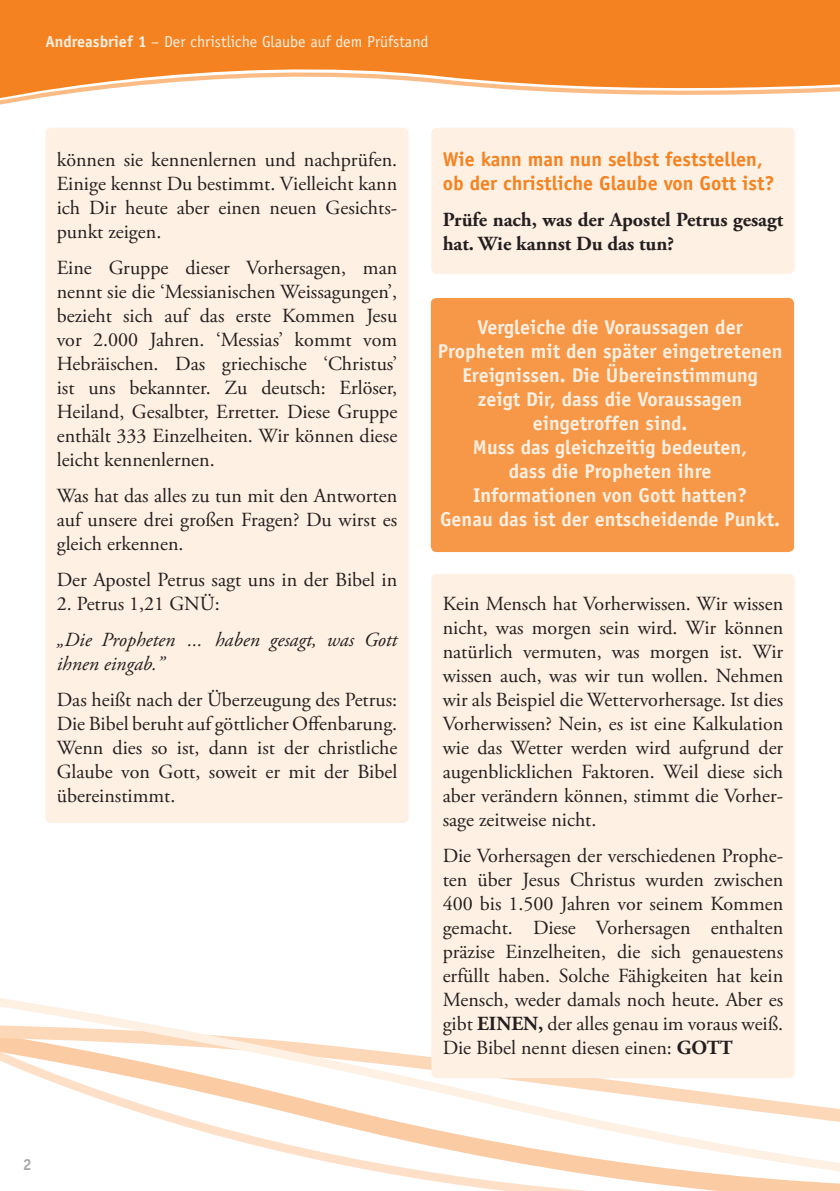
<style>
.page{position:relative;width:840px;height:1191px;background:#fff}
.page>*{position:absolute;margin:0;border:0;box-sizing:border-box;transform-origin:0 0}
._02_Grundtext{font:20px/24px "Adobe Garamond Pro";color:#231f20;text-align:justify}
._04_Kastentext_auf_o{font:700 20px/24px "Officina Sans";color:#fef0e2;text-align:center}
._03_Zwischenüberschr{font:700 20px/24px "Officina Sans";color:#f58220}
._02_Grundtext_fett{font:700 20px/24px "Adobe Garamond Pro";color:#231f20}
._02_Grundtext_kursiv{font:italic 20px/24px "Adobe Garamond Pro";color:#231f20}
.t1{font:16px "Officina Sans";color:#fef0e2}
.t2{font:700 16px "Officina Sans";color:#a8a9ad}
.s1{font-weight:700}
</style>
<div class="page">
<svg style="left:0;top:748px;width:839px;height:443px"></svg>
<svg style="left:0;top:0;width:839px;height:101px;background:#f69847"></svg>
<div style="left:431px;top:128px;width:363px;height:146px;background:#fef0e2;border-radius:6px"></div>
<div style="left:431px;top:574px;width:363px;height:504px;background:#fef0e2;border-radius:6px"></div>
<div style="left:45px;top:128px;width:363px;height:695px;background:#fef0e2;border-radius:6px"></div>
<div style="left:430px;top:298px;width:363px;height:254px;background:#f79848;border-radius:6px"></div>
<p class="t1" style="left:45px;top:32px;width:384px"><span class="s1">Andreasbrief 1</span> – Der christliche Glaube auf dem Prüfstand</p>
<p class="_02_Grundtext" style="left:57px;top:148px;width:342px">können sie kennenlernen und nachprüfen.<br>Einige kennst Du bestimmt. Vielleicht kann ich Dir heute aber einen neuen Gesichts&shy;punkt zeigen.</p>
<p class="_02_Grundtext" style="left:57px;top:256px;width:342px">Eine Gruppe dieser Vorhersagen, man nennt sie die ‘Messianischen Weissagungen’, bezieht sich auf das erste Kommen Jesu vor 2.000 Jahren. ‘Messias’ kommt vom Hebräischen. Das griechische ‘Christus’ ist uns bekannter. Zu deutsch: Erlöser, Heiland, Gesalbter, Erretter. Diese Gruppe enthält 333 Einzelheiten. Wir können diese leicht kennenlernen.</p>
<p class="_02_Grundtext" style="left:57px;top:484px;width:342px">Was hat das alles zu tun mit den Antworten auf unsere drei großen Fragen? Du wirst es gleich erkennen.</p>
<p class="_02_Grundtext" style="left:57px;top:568px;width:342px">Der Apostel Petrus sagt uns in der Bibel in</p>
<p class="_02_Grundtext" style="left:57px;top:592px;width:164px">2. Petrus 1,21 GNÜ:</p>
<p class="_02_Grundtext_kursiv" style="left:57px;top:628px;width:342px">„Die Propheten ... haben gesagt, was Gott ihnen eingab.”</p>
<p class="_02_Grundtext" style="left:57px;top:688px;width:342px">Das heißt nach der Überzeugung des Petrus:<br>Die Bibel beruht auf göttlicher Offenbarung.<br>Wenn dies so ist, dann ist der christliche Glaube von Gott, soweit er mit der Bibel übereinstimmt.</p>
<p class="_03_Zwischenüberschr" style="left:442px;top:147px;width:333px">Wie kann man nun selbst feststellen, ob der christliche Glaube von Gott ist?</p>
<p class="_02_Grundtext_fett" style="left:442px;top:208px;width:342px">Prüfe nach, was der Apostel Petrus gesagt hat. Wie kannst Du das tun?</p>
<p class="_04_Kastentext_auf_o" style="left:437px;top:315px;width:346px">Vergleiche die Voraussagen der<br>Propheten mit den später eingetretenen<br>Ereignissen. Die Übereinstimmung<br>zeigt Dir, dass die Voraussagen eingetroffen sind.<br>Muss das gleichzeitig bedeuten,<br>dass die Propheten ihre<br>Informationen von Gott hatten?<br>Genau das ist der entscheidende Punkt.</p>
<p class="_02_Grundtext" style="left:442px;top:592px;width:342px">Kein Mensch hat Vorherwissen. Wir wissen nicht, was morgen sein wird. Wir können natürlich vermuten, was morgen ist. Wir wissen auch, was wir tun wollen. Nehmen wir als Beispiel die Wettervorhersage. Ist dies Vorherwissen? Nein, es ist eine Kalkulation wie das Wetter werden wird aufgrund der augenblicklichen Faktoren. Weil diese sich aber verändern können, stimmt die Vorher&shy;sage zeitweise nicht.</p>
<p class="_02_Grundtext" style="left:442px;top:844px;width:342px">Die Vorhersagen der verschiedenen Prophe&shy;ten über Jesus Christus wurden zwischen 400 bis 1.500 Jahren vor seinem Kommen gemacht. Diese Vorhersagen enthalten präzise Einzelheiten, die sich genauestens erfüllt haben. Solche Fähigkeiten hat kein Mensch, weder damals noch heute. Aber es gibt <span class="s1">EINEN,</span> der alles genau im voraus weiß.<br>Die Bibel nennt diesen einen: <span class="s1">GOTT</span></p>
<p class="t2" style="left:23px;top:1154px;width:10px">2</p>
</div>
